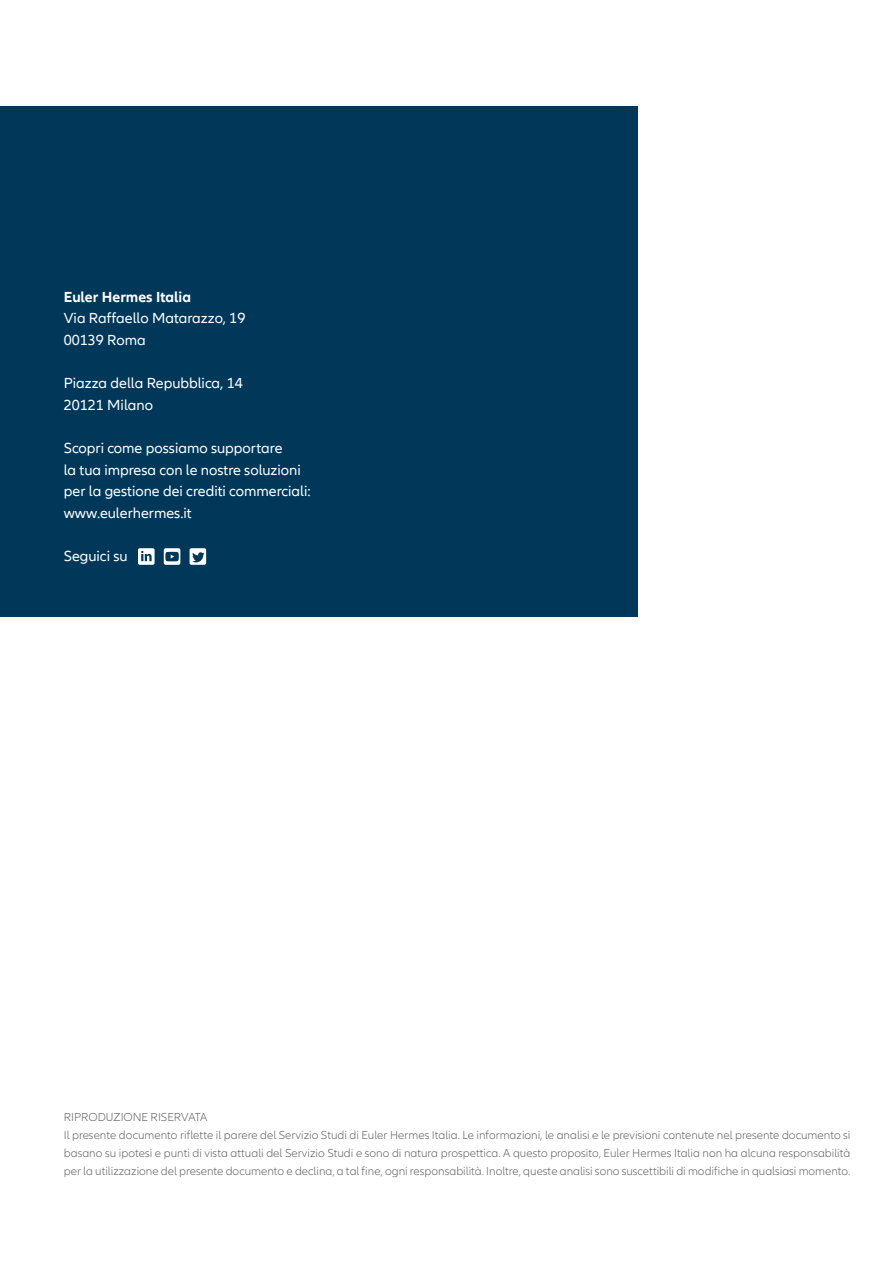
<style>
.page{position:relative;width:893px;height:1263px;background:#fff}
.page>*{position:absolute;margin:0;border:0;box-sizing:border-box;transform-origin:0 0}
.t1{font:15px/21.6px "Allianz Neo";color:#fff}
.t2{font:700 15px "Allianz Neo";color:#fff}
.t3{font:300 12px/18px "Allianz Neo";color:#636366}
</style>
<div class="page">
<div style="left:0;top:106px;width:638px;height:511px;background:#01385a"></div>
<svg style="left:190px;top:548px;width:16px;height:17px"></svg>
<svg style="left:164px;top:548px;width:16px;height:17px"></svg>
<svg style="left:138px;top:548px;width:17px;height:17px"></svg>
<p class="t2" style="left:64px;top:287px;width:129px">Euler Hermes Italia</p>
<p class="t1" style="left:64px;top:308px;width:183px">Via Raffaello Matarazzo, 19<br>00139 Roma</p>
<p class="t1" style="left:64px;top:372px;width:180px">Piazza della Repubblica, 14<br>20121 Milano</p>
<p class="t1" style="left:64px;top:437px;width:248px">Scopri come possiamo supportare<br>la tua impresa con le nostre soluzioni per la gestione dei crediti commerciali: www.eulerhermes.it</p>
<p class="t1" style="left:64px;top:545px;width:65px">Seguici su</p>
<p class="t3" style="left:64px;top:1108px;width:788px">RIPRODUZIONE RISERVATA<br>Il presente documento riflette il parere del Servizio Studi di Euler Hermes Italia. Le informazioni, le analisi e le previsioni contenute nel presente documento si basano su ipotesi e punti di vista attuali del Servizio Studi e sono di natura prospettica. A questo proposito, Euler Hermes Italia non ha alcuna responsabilità per la utilizzazione del presente documento e declina, a tal fine, ogni responsabilità. Inoltre, queste analisi sono suscettibili di modifiche in qualsiasi momento.</p>
</div>
